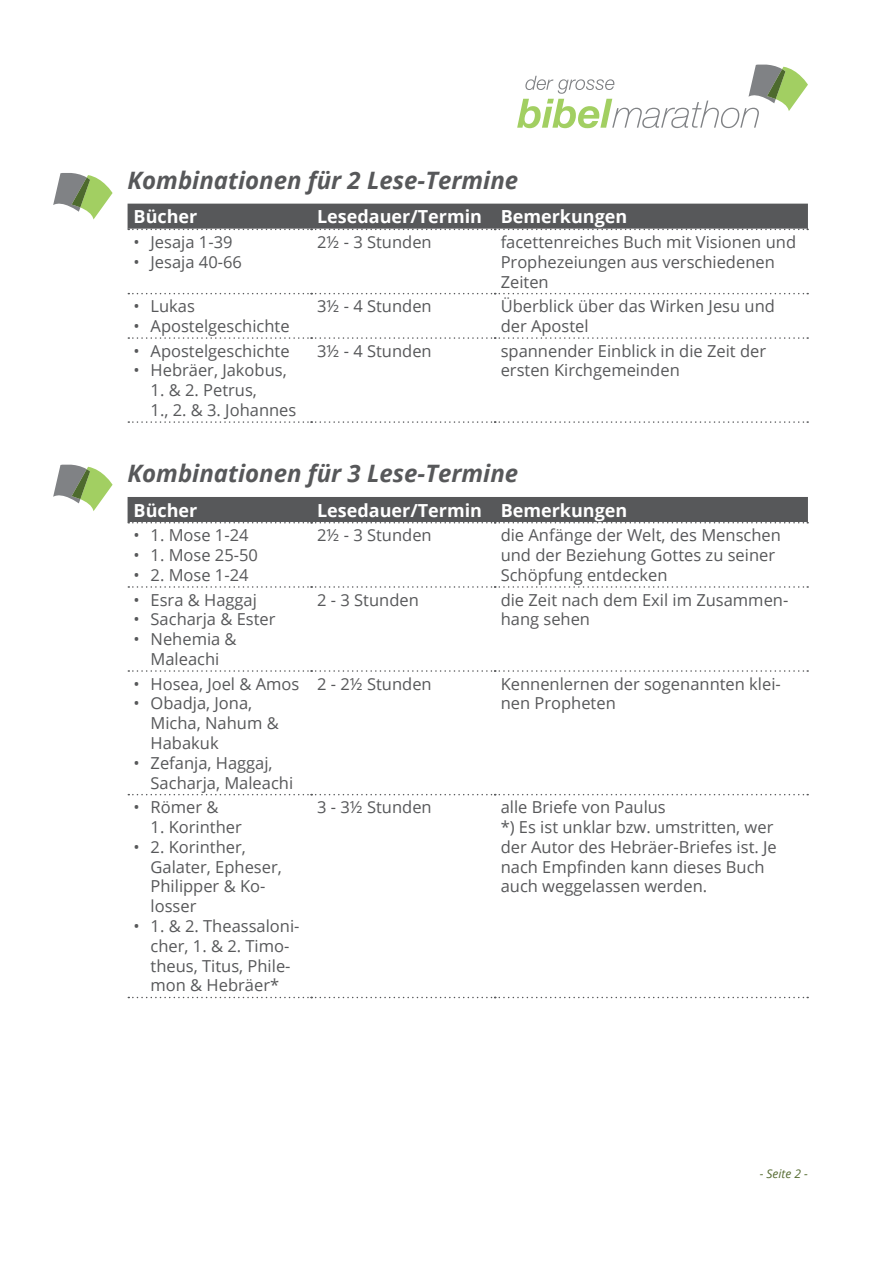
<style>
.page{position:relative;width:893px;height:1263px;background:#fff}
.page>*{position:absolute;margin:0;border:0;box-sizing:border-box;transform-origin:0 0}
.t1{font:italic 700 24px "Open Sans";color:#57585a}
.t2{font:700 18px "Open Sans";color:#fff}
.t3{font:16.5px/19.8px "Open Sans";color:#57585a}
.t4{font:italic 12px "Open Sans";color:#576d33}
</style>
<div class="page">
<svg style="left:128px;top:204px;width:680px;height:26px;background:#5d5e60"></svg>
<svg style="left:128px;top:293px;width:680px;height:1px"></svg>
<svg style="left:128px;top:337px;width:680px;height:2px"></svg>
<svg style="left:128px;top:421px;width:680px;height:2px"></svg>
<div style="left:128px;top:497px;width:680px;height:26px;background:#57585a"></div>
<svg style="left:128px;top:586px;width:680px;height:2px"></svg>
<svg style="left:128px;top:670px;width:680px;height:2px"></svg>
<svg style="left:128px;top:794px;width:680px;height:1px"></svg>
<svg style="left:128px;top:997px;width:680px;height:1px"></svg>
<svg style="left:517px;top:64px;width:291px;height:64px"></svg>
<svg style="left:53px;top:173px;width:60px;height:47px"></svg>
<svg style="left:53px;top:464px;width:60px;height:47px"></svg>
<h1 class="t1" style="left:128px;top:163px;width:392px">Kombinationen für 2 Lese-Termine</h1>
<p class="t2" style="left:134px;top:204px;width:65px">Bücher</p>
<p class="t2" style="left:317px;top:204px;width:312px">Lesedauer/Termin Bemerkungen</p>
<p class="t3" style="left:134px;top:232px;width:100px">• Jesaja 1-39</p>
<p class="t3" style="left:134px;top:251px;width:110px">• Jesaja 40-66</p>
<p class="t3" style="left:317px;top:232px;width:116px">2½ - 3 Stunden</p>
<p class="t3" style="left:501px;top:232px;width:297px">facettenreiches Buch mit Visionen und<br>Prophezeiungen aus verschiedenen<br>Zeiten</p>
<p class="t3" style="left:134px;top:296px;width:63px">• Lukas</p>
<p class="t3" style="left:134px;top:316px;width:158px">• Apostelgeschichte</p>
<p class="t3" style="left:134px;top:340px;width:158px">• Apostelgeschichte</p>
<p class="t3" style="left:134px;top:360px;width:155px">• Hebräer, Jakobus,</p>
<p class="t3" style="left:151px;top:380px;width:147px">1. &amp; 2. Petrus,<br>1., 2. &amp; 3. Johannes</p>
<p class="t3" style="left:317px;top:296px;width:116px">3½ - 4 Stunden</p>
<p class="t3" style="left:501px;top:296px;width:276px">Überblick über das Wirken Jesu und der Apostel</p>
<p class="t3" style="left:317px;top:340px;width:116px">3½ - 4 Stunden</p>
<p class="t3" style="left:501px;top:340px;width:267px">spannender Einblick in die Zeit der ersten Kirchgemeinden</p>
<h1 class="t1" style="left:128px;top:457px;width:392px">Kombinationen für 3 Lese-Termine</h1>
<p class="t2" style="left:134px;top:497px;width:65px">Bücher</p>
<p class="t2" style="left:317px;top:497px;width:312px">Lesedauer/Termin Bemerkungen</p>
<p class="t3" style="left:134px;top:525px;width:117px">• 1. Mose 1-24</p>
<p class="t3" style="left:134px;top:545px;width:126px">• 1. Mose 25-50</p>
<p class="t3" style="left:134px;top:565px;width:117px">• 2. Mose 1-24</p>
<p class="t3" style="left:317px;top:525px;width:116px">2½ - 3 Stunden</p>
<p class="t3" style="left:501px;top:525px;width:282px">die Anfänge der Welt, des Menschen und der Beziehung Gottes zu seiner<br>Schöpfung entdecken</p>
<p class="t3" style="left:134px;top:589px;width:125px">• Esra &amp; Haggaj</p>
<p class="t3" style="left:134px;top:609px;width:143px">• Sacharja &amp; Ester</p>
<p class="t3" style="left:134px;top:629px;width:105px;text-align:center">• Nehemia &amp;<br>Maleachi</p>
<p class="t3" style="left:134px;top:673px;width:167px">• Hosea, Joel &amp; Amos</p>
<p class="t3" style="left:151px;top:693px;width:130px;text-indent:-17px">• Obadja, Jona,<br>Micha, Nahum &amp;<br>Habakuk</p>
<p class="t3" style="left:151px;top:752px;width:144px;text-indent:-17px">• Zefanja, Haggaj,<br>Sacharja, Maleachi</p>
<p class="t3" style="left:134px;top:797px;width:86px">• Römer &amp;</p>
<p class="t3" style="left:151px;top:817px;width:93px">1. Korinther</p>
<p class="t3" style="left:151px;top:836px;width:133px;text-indent:-17px">• 2. Korinther,<br>Galater, Epheser,<br>Philipper &amp; Ko&shy;losser</p>
<p class="t3" style="left:134px;top:916px;width:167px;text-align:center">• 1. &amp; 2. Theassaloni&shy;cher, 1. &amp; 2. Timo&shy;theus, Titus, Phile&shy;mon &amp; Hebräer*</p>
<p class="t3" style="left:317px;top:589px;width:103px">2 - 3 Stunden</p>
<p class="t3" style="left:501px;top:589px;width:289px">die Zeit nach dem Exil im Zusammen&shy;hang sehen</p>
<p class="t3" style="left:317px;top:673px;width:116px">2 - 2½ Stunden</p>
<p class="t3" style="left:501px;top:673px;width:282px">Kennenlernen der sogenannten klei&shy;nen Propheten</p>
<p class="t3" style="left:317px;top:797px;width:116px">3 - 3½ Stunden</p>
<p class="t3" style="left:501px;top:797px;width:278px">alle Briefe von Paulus<br>*) Es ist unklar bzw. umstritten, wer der Autor des Hebräer-Briefes ist. Je nach Empfinden kann dieses Buch auch weggelassen werden.</p>
<p class="t4" style="left:760px;top:1165px;width:50px">- Seite 2 -</p>
</div>
